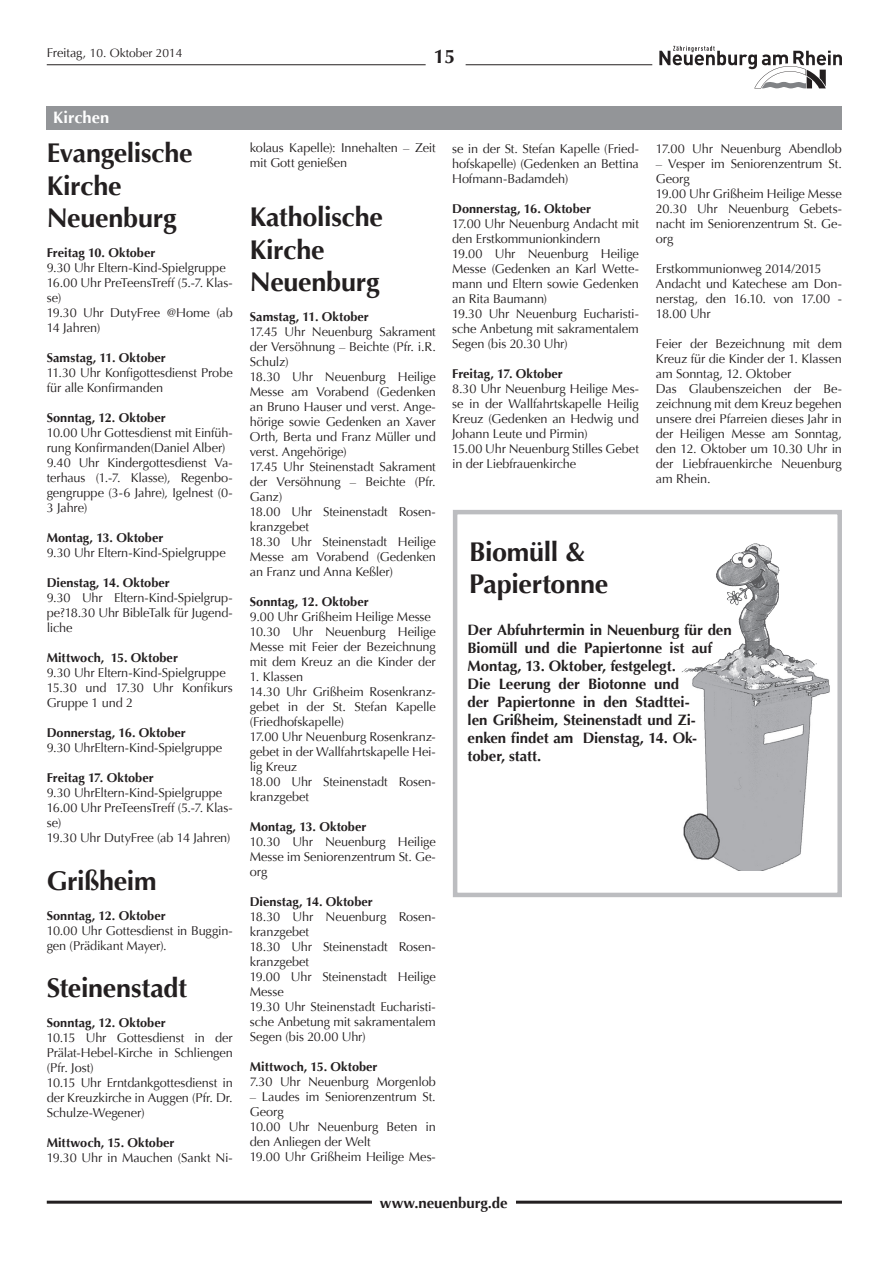
<style>
.page{position:relative;width:893px;height:1263px;background:#fff}
.page>*{position:absolute;margin:0;border:0;box-sizing:border-box;transform-origin:0 0}
.t1{font:700 27px/32.4px "Optima";letter-spacing:-.01em;color:#231f20}
.t2{font:700 19.5px "Optima";color:#231f20}
.t3{font:700 16.5px "Optima";letter-spacing:.005em;color:#fff}
.t4{font:700 15px/18px "Optima";letter-spacing:-.005em;color:#231f20}
.t5{font:12.75px/15px "Optima";letter-spacing:-.01em;color:#231f20}
.t6{font:700 12.75px "Optima";color:#231f20}
.t7{font:12px "Optima";color:#231f20}
.s1{font-size:12.75px}
</style>
<div class="page">
<hr style="left:466px;top:64px;width:186px;height:1px;background:#231f20">
<hr style="left:47px;top:1201px;width:795px;height:3px;background:#231f20">
<hr style="left:47px;top:64px;width:379px;height:1px;background:#231f20">
<div style="left:372px;top:1193px;width:143px;height:18px;background:#fff"></div>
<svg style="left:659px;top:46px;width:183px;height:42px"></svg>
<div style="left:47px;top:106px;width:795px;height:24px;background:#939598"></div>
<div style="left:453px;top:510px;width:389px;height:387px;border:4px solid #bcbdc0"></div>
<img style="left:681px;top:650px;width:149px;height:220px">
<img style="left:716px;top:543px;width:64px;height:42px">
<p class="t7" style="left:47px;top:46px;width:137px"><span class="s1">Freitag,</span> 10. Oktober 2014</p>
<h2 class="t2" style="left:434px;top:45px;width:23px">15</h2>
<p class="t3" style="left:53px;top:107px;width:58px">Kirchen</p>
<h1 class="t1" style="left:47px;top:137px;width:147px">Evangelische<br>Kirche<br>Neuenburg</h1>
<p class="t6" style="left:47px;top:245px;width:110px">Freitag 10. Oktober</p>
<p class="t5" style="left:47px;top:260px;width:188px">9.30 Uhr Eltern-Kind-Spielgruppe<br>16.00 Uhr PreTeensTreff (5.-7. Klas&shy;se)<br>19.30 Uhr DutyFree @Home (ab<br>14 Jahren)</p>
<p class="t6" style="left:47px;top:350px;width:121px">Samstag, 11. Oktober</p>
<p class="t5" style="left:47px;top:365px;width:188px">11.30 Uhr Konfigottesdienst Probe für alle Konfirmanden</p>
<p class="t6" style="left:47px;top:410px;width:120px">Sonntag, 12. Oktober</p>
<p class="t5" style="left:47px;top:425px;width:188px">10.00 Uhr Gottesdienst mit Einfüh&shy;rung Konfirmanden(Daniel Alber)<br>9.40 Uhr Kindergottesdienst Va&shy;terhaus (1.-7. Klasse), Regenbo&shy;gengruppe (3-6 Jahre), Igelnest (0-<br>3 Jahre)</p>
<p class="t6" style="left:47px;top:530px;width:118px">Montag, 13. Oktober</p>
<p class="t5" style="left:47px;top:545px;width:180px">9.30 Uhr Eltern-Kind-Spielgruppe</p>
<p class="t6" style="left:47px;top:575px;width:125px">Dienstag, 14. Oktober</p>
<p class="t5" style="left:47px;top:590px;width:188px;text-align:justify">9.30 Uhr Eltern-Kind-Spielgrup&shy;pe?18.30 Uhr BibleTalk für Jugend&shy;liche</p>
<p class="t6" style="left:47px;top:650px;width:133px">Mittwoch, 15. Oktober</p>
<p class="t5" style="left:47px;top:665px;width:188px">9.30 Uhr Eltern-Kind-Spielgruppe<br>15.30 und 17.30 Uhr Konfikurs<br>Gruppe 1 und 2</p>
<p class="t6" style="left:47px;top:725px;width:141px">Donnerstag, 16. Oktober</p>
<p class="t5" style="left:47px;top:740px;width:177px">9.30 UhrEltern-Kind-Spielgruppe</p>
<p class="t6" style="left:47px;top:770px;width:108px">Freitag 17. Oktober</p>
<p class="t5" style="left:47px;top:785px;width:188px">9.30 UhrEltern-Kind-Spielgruppe<br>16.00 Uhr PreTeensTreff (5.-7. Klas&shy;se)<br>19.30 Uhr DutyFree (ab 14 Jahren)</p>
<h1 class="t1" style="left:47px;top:865px;width:111px">Grißheim</h1>
<p class="t6" style="left:47px;top:908px;width:120px">Sonntag, 12. Oktober</p>
<p class="t5" style="left:47px;top:923px;width:188px">10.00 Uhr Gottesdienst in Buggin&shy;gen (Prädikant Mayer).</p>
<h1 class="t1" style="left:47px;top:972px;width:142px">Steinenstadt</h1>
<p class="t6" style="left:47px;top:1015px;width:120px">Sonntag, 12. Oktober</p>
<p class="t5" style="left:47px;top:1030px;width:188px">10.15 Uhr Gottesdienst in der<br>Prälat-Hebel-Kirche in Schliengen (Pfr. Jost)<br>10.15 Uhr Erntdankgottesdienst in der Kreuzkirche in Auggen (Pfr. Dr.<br>Schulze-Wegener)</p>
<p class="t6" style="left:47px;top:1135px;width:129px">Mittwoch, 15. Oktober</p>
<p class="t5" style="left:47px;top:1150px;width:188px">19.30 Uhr in Mauchen (Sankt Ni-</p>
<p class="t5" style="left:250px;top:140px;width:188px">kolaus Kapelle): Innehalten – Zeit mit Gott genießen</p>
<h1 class="t1" style="left:250px;top:201px;width:135px">Katholische<br>Kirche<br>Neuenburg</h1>
<p class="t6" style="left:250px;top:309px;width:121px">Samstag, 11. Oktober</p>
<p class="t5" style="left:250px;top:324px;width:188px">17.45 Uhr Neuenburg Sakrament der Versöhnung – Beichte (Pfr. i.R.<br>Schulz)<br>18.30 Uhr Neuenburg Heilige<br>Messe am Vorabend (Gedenken an Bruno Hauser und verst. Ange&shy;hörige sowie Gedenken an Xaver<br>Orth, Berta und Franz Müller und verst. Angehörige)<br>17.45 Uhr Steinenstadt Sakrament der Versöhnung – Beichte (Pfr.<br>Ganz)<br>18.00 Uhr Steinenstadt Rosen&shy;kranzgebet<br>18.30 Uhr Steinenstadt Heilige<br>Messe am Vorabend (Gedenken an Franz und Anna Keßler)</p>
<p class="t6" style="left:250px;top:594px;width:120px">Sonntag, 12. Oktober</p>
<p class="t5" style="left:250px;top:609px;width:188px">9.00 Uhr Grißheim Heilige Messe<br>10.30 Uhr Neuenburg Heilige<br>Messe mit Feier der Bezeichnung mit dem Kreuz an die Kinder der</p>
<p class="t5" style="left:250px;top:669px;width:188px">1. Klassen<br>14.30 Uhr Grißheim Rosenkranz&shy;gebet in der St. Stefan Kapelle (Friedhofskapelle)<br>17.00 Uhr Neuenburg Rosenkranz&shy;gebet in der Wallfahrtskapelle Hei&shy;lig Kreuz<br>18.00 Uhr Steinenstadt Rosen&shy;kranzgebet</p>
<p class="t6" style="left:250px;top:819px;width:118px">Montag, 13. Oktober</p>
<p class="t5" style="left:250px;top:834px;width:188px;text-align:justify">10.30 Uhr Neuenburg Heilige Messe im Seniorenzentrum St. Ge&shy;org</p>
<p class="t6" style="left:250px;top:894px;width:125px">Dienstag, 14. Oktober</p>
<p class="t5" style="left:250px;top:909px;width:188px">18.30 Uhr Neuenburg Rosen&shy;kranzgebet<br>18.30 Uhr Steinenstadt Rosen&shy;kranzgebet<br>19.00 Uhr Steinenstadt Heilige<br>Messe<br>19.30 Uhr Steinenstadt Eucharisti&shy;sche Anbetung mit sakramentalem<br>Segen (bis 20.00 Uhr)</p>
<p class="t6" style="left:250px;top:1059px;width:129px">Mittwoch, 15. Oktober</p>
<p class="t5" style="left:250px;top:1074px;width:188px">7.30 Uhr Neuenburg Morgenlob</p>
<p class="t5" style="left:250px;top:1089px;width:188px">– Laudes im Seniorenzentrum St.<br>Georg<br>10.00 Uhr Neuenburg Beten in den Anliegen der Welt<br>19.00 Uhr Grißheim Heilige Mes-</p>
<p class="t5" style="left:452px;top:142px;width:188px;text-align:justify">se in der St. Stefan Kapelle (Fried&shy;hofskapelle) (Gedenken an Bettina Hofmann-Badamdeh)</p>
<p class="t6" style="left:452px;top:201px;width:141px">Donnerstag, 16. Oktober</p>
<p class="t5" style="left:452px;top:216px;width:188px">17.00 Uhr Neuenburg Andacht mit den Erstkommunionkindern<br>19.00 Uhr Neuenburg Heilige<br>Messe (Gedenken an Karl Wette&shy;mann und Eltern sowie Gedenken an Rita Baumann)<br>19.30 Uhr Neuenburg Eucharisti&shy;sche Anbetung mit sakramentalem<br>Segen (bis 20.30 Uhr)</p>
<p class="t6" style="left:452px;top:366px;width:112px">Freitag, 17. Oktober</p>
<p class="t5" style="left:452px;top:381px;width:188px">8.30 Uhr Neuenburg Heilige Mes&shy;se in der Wallfahrtskapelle Heilig<br>Kreuz (Gedenken an Hedwig und<br>Johann Leute und Pirmin)<br>15.00 Uhr Neuenburg Stilles Gebet in der Liebfrauenkirche</p>
<p class="t5" style="left:656px;top:141px;width:188px">17.00 Uhr Neuenburg Abendlob</p>
<p class="t5" style="left:656px;top:156px;width:188px">– Vesper im Seniorenzentrum St.<br>Georg<br>19.00 Uhr Grißheim Heilige Messe<br>20.30 Uhr Neuenburg Gebets&shy;nacht im Seniorenzentrum St. Ge&shy;org</p>
<p class="t5" style="left:656px;top:261px;width:188px">Erstkommunionweg 2014/2015<br>Andacht und Katechese am Don&shy;nerstag, den 16.10. von 17.00 -<br>18.00 Uhr</p>
<p class="t5" style="left:656px;top:336px;width:188px">Feier der Bezeichnung mit dem<br>Kreuz für die Kinder der 1. Klassen am Sonntag, 12. Oktober<br>Das Glaubenszeichen der Be&shy;zeichnung mit dem Kreuz begehen unsere drei Pfarreien dieses Jahr in der Heiligen Messe am Sonntag, den 12. Oktober um 10.30 Uhr in der Liebfrauenkirche Neuenburg am Rhein.</p>
<h1 class="t1" style="left:469px;top:535px;width:141px">Biomüll &amp;<br>Papiertonne</h1>
<p class="t4" style="left:468px;top:621px;width:266px">Der Abfuhrtermin in Neuenburg für den<br>Biomüll und die Papiertonne ist auf<br>Montag, 13. Oktober, festgelegt.<br>Die Leerung der Biotonne und<br>der Papiertonne in den Stadttei-<br>len Grißheim, Steinenstadt und Zi&shy;enken findet am Dienstag, 14. Ok&shy;tober, statt.</p>
<p class="t4" style="left:380px;top:1194px;width:129px">www.neuenburg.de</p>
</div>
